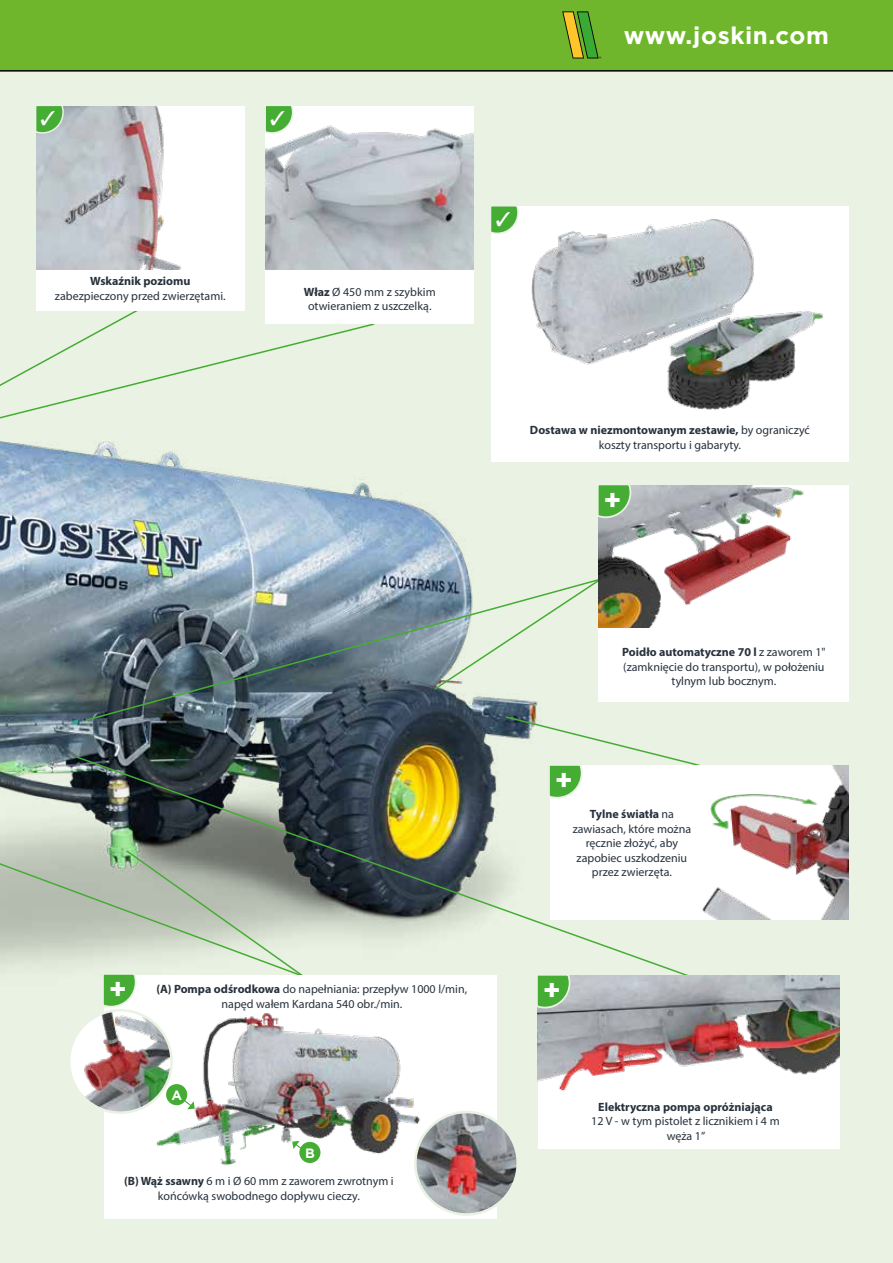
<style>
.page{position:relative;width:893px;height:1263px;background:#eaf3e3}
.page>*{position:absolute;margin:0;border:0;box-sizing:border-box;transform-origin:0 0}
.t1{font:700 28.35px "Gotham";color:#fff}
.t2{font:700 24px "Gotham";letter-spacing:.025em;color:#fff}
.t3{font:700 13.5px "Gotham";color:#fff}
.t4{font:12px/14.4px "Myriad Pro";color:#27313c;text-align:center}
.t5{font:700 12px "Myriad Pro";color:#27313c}
.s1{font-weight:700}
</style>
<div class="page">
<img style="left:0;top:478px;width:599px;height:642px">
<svg style="left:304px;top:755px;width:384px;height:223px"></svg>
<img style="left:0;top:750px;width:304px;height:228px">
<svg style="left:0;top:307px;width:375px;height:171px"></svg>
<svg style="left:84px;top:578px;width:515px;height:144px"></svg>
<svg style="left:433px;top:578px;width:166px;height:113px"></svg>
<div style="left:104px;top:975px;width:392px;height:243px;background:#fff"></div>
<div style="left:550px;top:765px;width:299px;height:155px;background:#fff"></div>
<img style="left:128px;top:1009px;width:303px;height:157px">
<div style="left:166px;top:1084px;width:21px;height:21px;background:#45ac34;border-radius:50%"></div>
<div style="left:299px;top:1142px;width:21px;height:21px;background:#45ac34;border-radius:50%"></div>
<svg style="left:292px;top:1141px;width:10px;height:9px"></svg>
<svg style="left:183px;top:1099px;width:12px;height:10px"></svg>
<img style="left:69px;top:1010px;width:103px;height:103px;border-radius:51px">
<div style="left:68px;top:1009px;width:105px;height:105px;border:3px solid #eaf3e3;border-radius:50%"></div>
<img style="left:415px;top:1112px;width:103px;height:102px;border-radius:51px">
<div style="left:414px;top:1111px;width:105px;height:105px;border:3px solid #eaf3e3;border-radius:50%"></div>
<div style="left:538px;top:975px;width:301px;height:174px;background:#fff"></div>
<img style="left:538px;top:975px;width:301px;height:117px">
<img style="left:702px;top:765px;width:147px;height:155px">
<div style="left:491px;top:207px;width:358px;height:255px;background:#fff"></div>
<img style="left:519px;top:206px;width:330px;height:204px">
<div style="left:266px;top:106px;width:208px;height:218px;background:#fff"></div>
<div style="left:36px;top:106px;width:208px;height:205px;background:#fff"></div>
<img style="left:36px;top:106px;width:145px;height:163px">
<img style="left:266px;top:125px;width:208px;height:144px">
<div style="left:599px;top:485px;width:250px;height:217px;background:#fff"></div>
<img style="left:599px;top:485px;width:205px;height:143px">
<div style="left:0;top:0;width:893px;height:72px;background:#70b62c"></div>
<svg style="left:562px;top:11px;width:39px;height:47px"></svg>
<svg style="left:535px;top:972px;width:36px;height:37px"></svg>
<svg style="left:504px;top:715px;width:196px;height:84px"></svg>
<svg style="left:101px;top:849px;width:203px;height:159px"></svg>
<svg style="left:596px;top:482px;width:36px;height:37px"></svg>
<svg style="left:36px;top:106px;width:29px;height:28px"></svg>
<svg style="left:265px;top:106px;width:29px;height:28px"></svg>
<svg style="left:491px;top:206px;width:28px;height:28px"></svg>
<h2 class="t2" style="left:624px;top:19px;width:206px">www.joskin.com</h2>
<p class="t5" style="left:90px;top:274px;width:102px">Wskaźnik poziomu</p>
<p class="t4" style="left:55px;top:288px;width:172px">zabezpieczony przed zwierzętami.</p>
<p class="t4" style="left:304px;top:285px;width:133px"><span class="s1">Właz</span> Ø 450 mm z szybkim otwieraniem z uszczelką.</p>
<h1 class="t1" style="left:109px;top:970px;width:20px">+</h1>
<p class="t4" style="left:157px;top:982px;width:312px"><span class="s1">(A) Pompa odśrodkowa</span> do napełniania: przepływ 1000 l/min, napęd wałem Kardana 540 obr./min.</p>
<p class="t3" style="left:171px;top:1086px;width:12px">A</p>
<p class="t3" style="left:305px;top:1144px;width:11px">B</p>
<p class="t4" style="left:124px;top:1174px;width:271px"><span class="s1">(B) Wąż ssawny</span> 6 m i Ø 60 mm z zaworem zwrotnym i końcówką swobodnego dopływu cieczy.</p>
<p class="t4" style="left:530px;top:423px;width:281px"><span class="s1">Dostawa w niezmontowanym zestawie,</span> by ograniczyć koszty transportu i gabaryty.</p>
<h1 class="t1" style="left:604px;top:481px;width:20px">+</h1>
<h1 class="t1" style="left:555px;top:761px;width:20px">+</h1>
<p class="t4" style="left:622px;top:645px;width:205px"><span class="s1">Poidło automatyczne 70 l</span> z zaworem 1" (zamknięcie do transportu), w położeniu tylnym lub bocznym.</p>
<p class="t4" style="left:573px;top:807px;width:120px"><span class="s1">Tylne światła</span> na zawiasach, które można ręcznie złożyć, aby zapobiec uszkodzeniu przez zwierzęta.</p>
<h1 class="t1" style="left:543px;top:971px;width:20px">+</h1>
<p class="t5" style="left:598px;top:1099px;width:176px">Elektryczna pompa opróżniająca</p>
<p class="t4" style="left:591px;top:1114px;width:190px">12 V - w tym pistolet z licznikiem i 4 m węża 1”</p>
</div>
